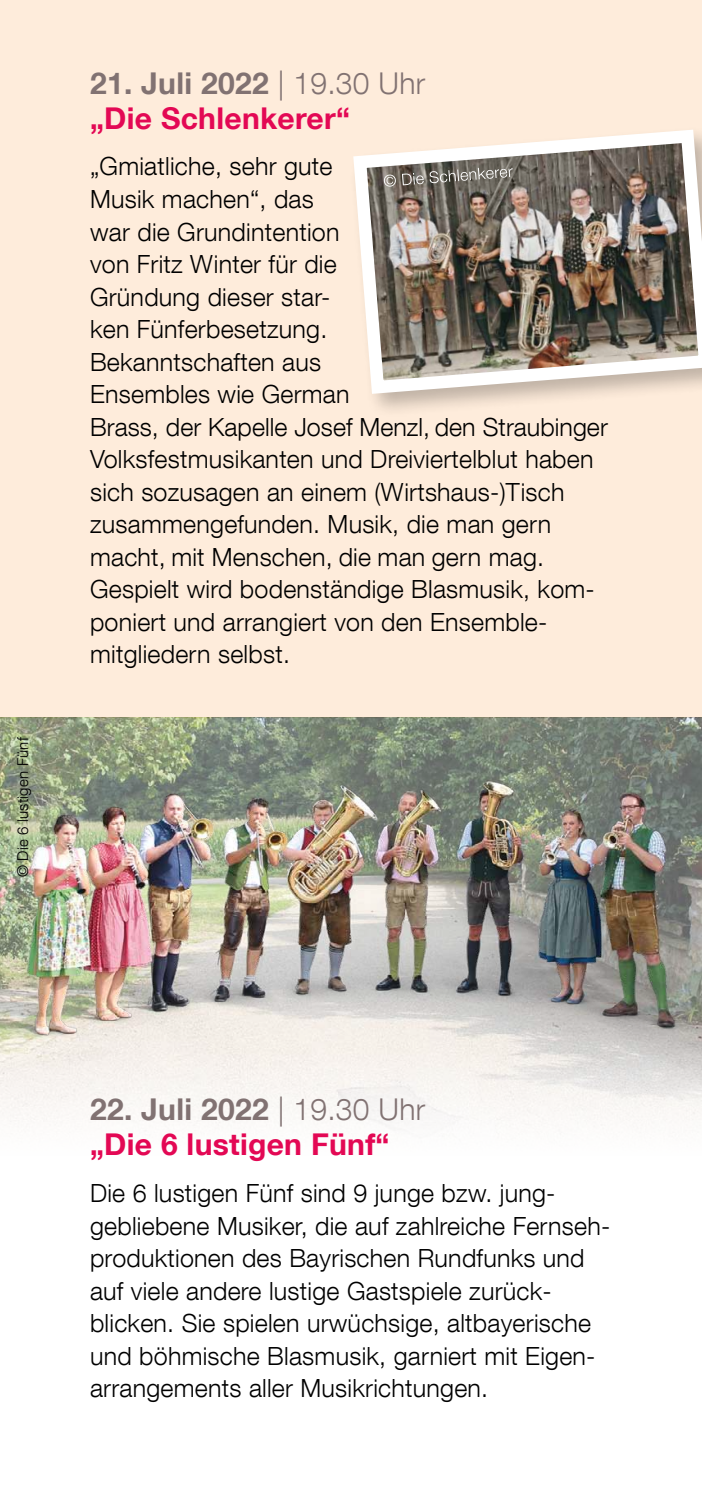
<style>
.page{position:relative;width:702px;height:1489px;background:#fff}
.page>*{position:absolute;margin:0;border:0;box-sizing:border-box;transform-origin:0 0}
.t1{font:700 30px/35px "Helvetica Neue LT Com";letter-spacing:.01em;color:#e30854}
.t2{font:300 25px/32.5px "Helvetica Neue LT Com";letter-spacing:.01em;color:#000}
.t3{font:300 15px "Helvetica Neue LT Com";letter-spacing:.015em;color:#000}
.s1{color:#817272}
.s2{font-weight:300;color:#817272}
</style>
<div class="page">
<div style="left:0;top:0;width:702px;height:717px;background:#feecdb"></div>
<div style="left:348px;top:125px;width:354px;height:293px;background:#000;opacity:.25"></div>
<img style="left:348px;top:125px;width:354px;height:275px">
<img style="left:0;top:717px;width:702px;height:356px">
<svg style="left:384px;top:168px;width:128px;height:19px;background:#7f7a73"></svg>
<p class="t3" style="left:14px;top:877px;width:142px;rotate:-90deg">© Die 6 lustigen Fünf</p>
<p class="t1" style="left:90px;top:65px;width:337px"><span class="s1">21. Juli 2022</span> <span class="s2">| 19.30 Uhr </span>„Die Schlenkerer“</p>
<p class="t2" style="left:90px;top:150px;width:519px">„Gmiatliche, sehr gute<br>Musik machen“, das<br>war die Grundintention<br>von Fritz Winter für die<br>Gründung dieser star-<br>ken Fünferbesetzung.<br>Bekanntschaften aus<br>Ensembles wie German<br>Brass, der Kapelle Josef Menzl, den Straubinger<br>Volksfestmusikanten und Dreiviertelblut haben sich sozusagen an einem (Wirtshaus-)Tisch zusammengefunden. Musik, die man gern macht, mit Menschen, die man gern mag.<br>Gespielt wird bodenständige Blasmusik, kom&shy;poniert und arrangiert von den Ensemble&shy;mitgliedern selbst.</p>
<p class="t1" style="left:90px;top:1091px;width:337px"><span class="s1">22. Juli 2022</span> <span class="s2">| 19.30 Uhr </span>„Die 6 lustigen Fünf“</p>
<p class="t2" style="left:90px;top:1176px;width:518px">Die 6 lustigen Fünf sind 9 junge bzw. jung&shy;gebliebene Musiker, die auf zahlreiche Fernseh&shy;produktionen des Bayrischen Rundfunks und auf viele andere lustige Gastspiele zurück&shy;blicken. Sie spielen urwüchsige, altbayerische und böhmische Blasmusik, garniert mit Eigen&shy;arrangements aller Musikrichtungen.</p>
</div>
